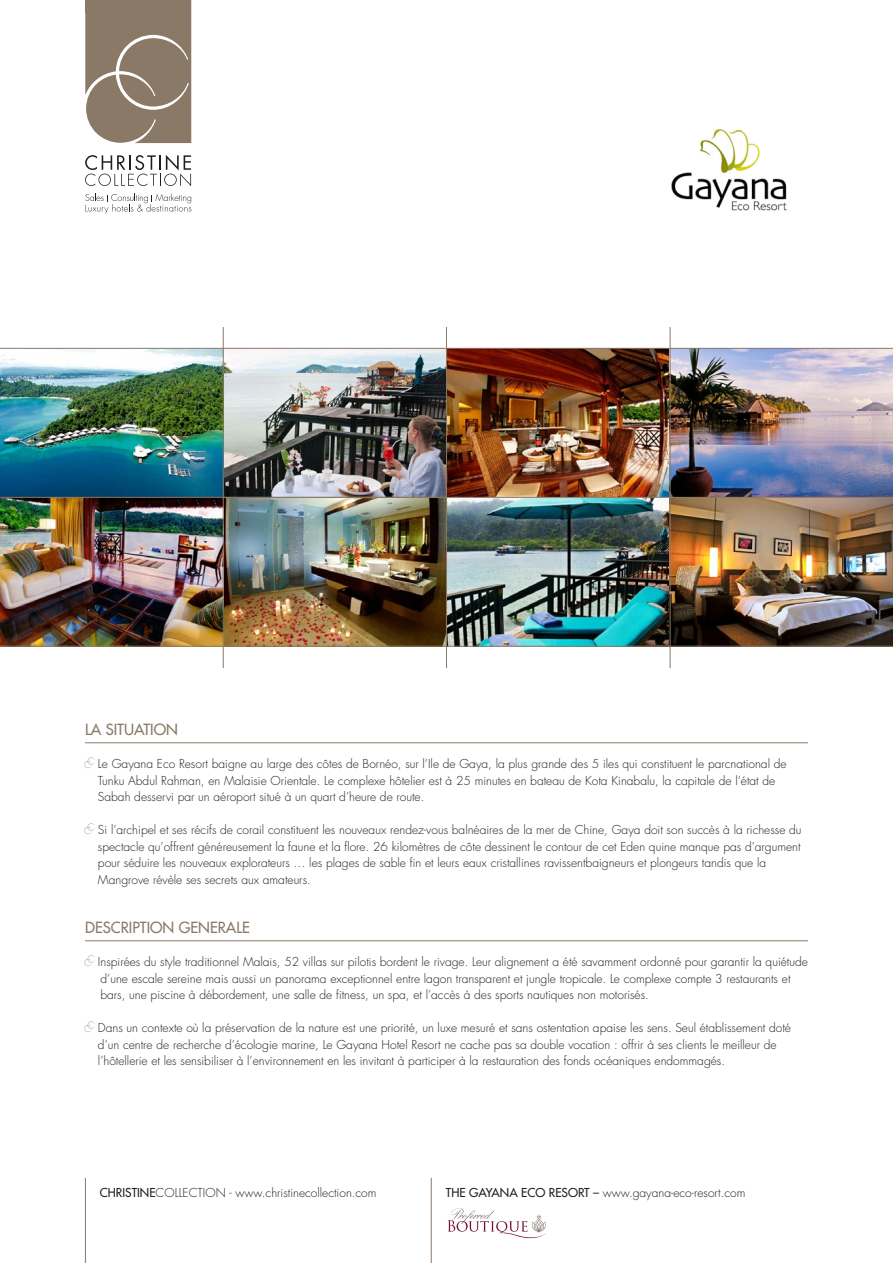
<style>
.page{position:relative;width:893px;height:1263px;background:#fff}
.page>*{position:absolute;margin:0;border:0;box-sizing:border-box;transform-origin:0 0}
.t1{font:15px "Futura";color:#8a7966}
.t2{font:300 12px/16.5px "Futura";color:#231f20}
.t3{font:12px "Futura";color:#231f20}
.s1{font-family:"christinecollection";font-weight:400;font-size:13.5px;color:#8a7966}
.s2{font-weight:400}
</style>
<div class="page">
<img style="left:0;top:349px;width:893px;height:297px">
<hr style="left:223px;top:327px;width:1px;height:341px;background:#8a7966">
<hr style="left:446px;top:327px;width:1px;height:341px;background:#8a7966">
<hr style="left:670px;top:327px;width:1px;height:341px;background:#8a7966">
<hr style="left:223px;top:497px;width:670px;height:1px;background:#8a7966">
<hr style="left:0;top:497px;width:447px;height:1px;background:#8a7966">
<hr style="left:0;top:646px;width:893px;height:1px;background:#8a7966">
<hr style="left:0;top:348px;width:893px;height:1px;background:#8a7966">
<svg style="left:85px;top:0;width:106px;height:143px;background:#938372"></svg>
<svg style="left:85px;top:155px;width:106px;height:31px"></svg>
<svg style="left:85px;top:193px;width:106px;height:21px"></svg>
<img style="left:671px;top:129px;width:116px;height:82px">
<hr style="left:85px;top:1178px;width:1px;height:85px;background:#8a7966">
<hr style="left:431px;top:1178px;width:1px;height:85px;background:#8a7966">
<svg style="left:448px;top:1208px;width:98px;height:30px"></svg>
<hr style="left:85px;top:742px;width:723px;height:1px;background:#8a7966">
<hr style="left:85px;top:940px;width:723px;height:1px;background:#8a7966">
<p class="t1" style="left:85px;top:720px;width:94px">LA SITUATION</p>
<p class="t2" style="left:98px;top:756px;width:690px;text-indent:-13px"><span class="s1">0</span> Le Gayana Eco Resort baigne au large des côtes de Bornéo, sur l’Ile de Gaya, la plus grande des 5 iles qui constituent le parcnational de<br>Tunku Abdul Rahman, en Malaisie Orientale. Le complexe hôtelier est à 25 minutes en bateau de Kota Kinabalu, la capitale de l’état de<br>Sabah desservi par un aéroport situé à un quart d’heure de route.</p>
<p class="t2" style="left:98px;top:822px;width:705px;text-indent:-13px"><span class="s1">0</span> Si l’archipel et ses récifs de corail constituent les nouveaux rendez-vous balnéaires de la mer de Chine, Gaya doit son succès à la richesse du spectacle qu’offrent généreusement la faune et la flore. 26 kilomètres de côte dessinent le contour de cet Eden quine manque pas d’argument pour séduire les nouveaux explorateurs … les plages de sable fin et leurs eaux cristallines ravissentbaigneurs et plongeurs tandis que la Mangrove révèle ses secrets aux amateurs.</p>
<p class="t1" style="left:85px;top:918px;width:167px">DESCRIPTION GENERALE</p>
<p class="t2" style="left:100px;top:954px;width:709px;text-indent:-15px"><span class="s1">0</span> Inspirées du style traditionnel Malais, 52 villas sur pilotis bordent le rivage. Leur alignement a été savamment ordonné pour garantir la quiétude d’une escale sereine mais aussi un panorama exceptionnel entre lagon transparent et jungle tropicale. Le complexe compte 3 restaurants et bars, une piscine à débordement, une salle de fitness, un spa, et l’accès à des sports nautiques non motorisés.</p>
<p class="t2" style="left:98px;top:1020px;width:695px;text-indent:-13px"><span class="s1">0</span> Dans un contexte où la préservation de la nature est une priorité, un luxe mesuré et sans ostentation apaise les sens. Seul établissement doté d’un centre de recherche d’écologie marine, Le Gayana Hotel Resort ne cache pas sa double vocation : offrir à ses clients le meilleur de l’hôtellerie et les sensibiliser à l’environnement en les invitant à participer à la restauration des fonds océaniques endommagés.</p>
<p class="t3" style="left:100px;top:1185px;width:23px">CHRISTINE</p>
<p class="t2" style="left:156px;top:1184px;width:8px">collectio</p>
<p class="t2" style="left:216px;top:1184px;width:162px">n - www.christinecollection.com</p>
<p class="t2" style="left:446px;top:1184px;width:301px"><span class="s2">THE GAYANA ECO RESORT –</span> www.gayana-eco-resort.com</p>
</div>
